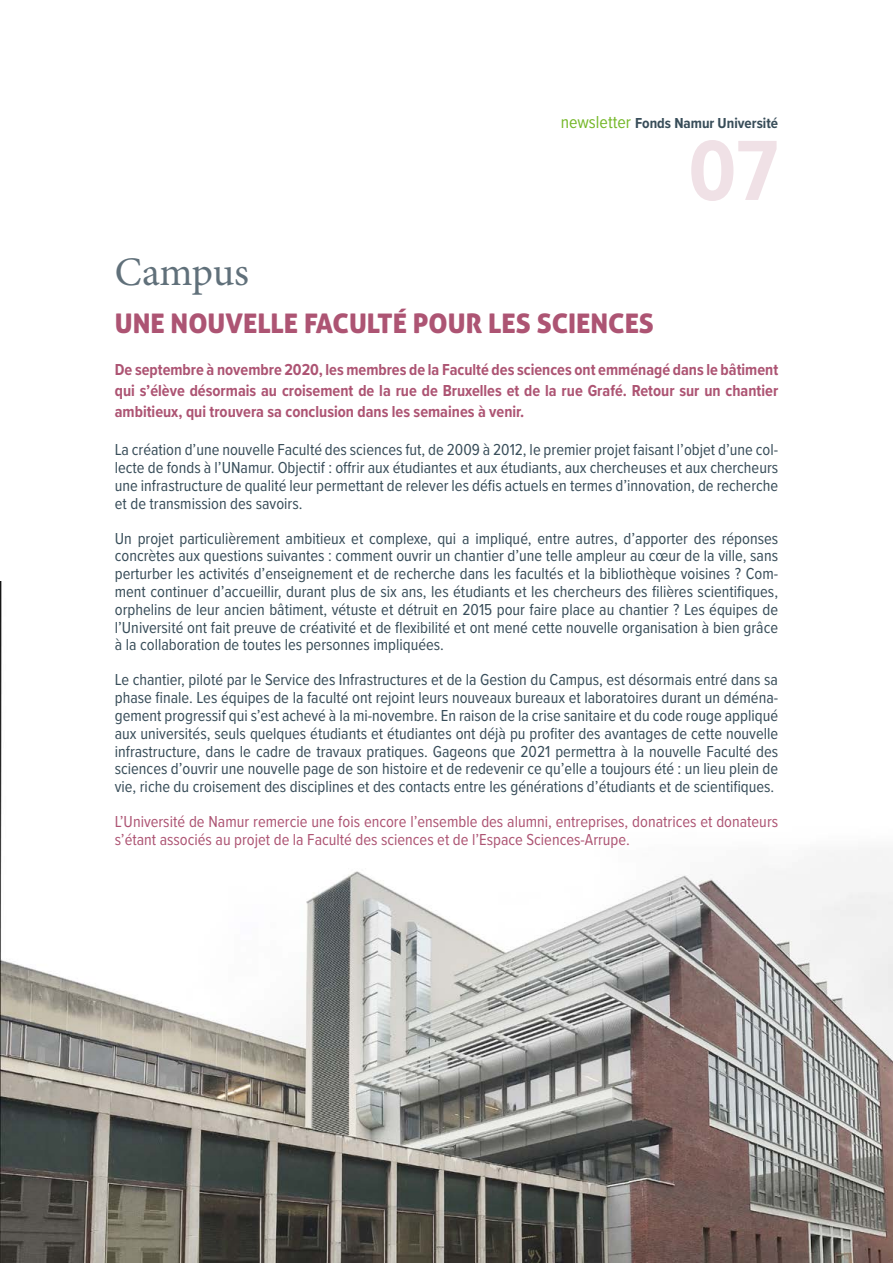
<style>
.page{position:relative;width:893px;height:1263px;background:#fff}
.page>*{position:absolute;margin:0;border:0;box-sizing:border-box;transform-origin:0 0}
.t1{font:700 88.5px "Proxima Nova Cond";color:#f0e1e6}
.t2{font:40.5px "Minion Pro";letter-spacing:-.01em;color:#60707a}
.t3{font:27px "Aller Display";color:#ad5473}
.t4{font:16.5px/17.9px "Proxima Nova Cond";color:#384d59;text-align:justify}
.t5{font:700 16.5px/21px "Proxima Nova Cond";color:#ad5473;text-align:justify}
.t6{font:16.5px/17.9px "Proxima Nova Cond";color:#ad5473}
.t7{font:700 15px "Proxima Nova Cond";color:#384d59}
.s1{font-weight:400;font-size:18px;color:#76b82a}
</style>
<div class="page">
<img style="left:0;top:581px;width:893px;height:682px">
<p class="t7" style="left:561px;top:112px;width:219px"><span class="s1">newsletter</span> Fonds Namur Université</p>
<h1 class="t1" style="left:688px;top:105px;width:91px">07</h1>
<h2 class="t2" style="left:115px;top:245px;width:136px">Campus</h2>
<h3 class="t3" style="left:115px;top:306px;width:541px">UNE NOUVELLE FACULTÉ POUR LES SCIENCES</h3>
<p class="t5" style="left:115px;top:358px;width:665px">De septembre à novembre 2020, les membres de la Faculté des sciences ont emménagé dans le bâtiment qui s’élève désormais au croisement de la rue de Bruxelles et de la rue Grafé. Retour sur un chantier ambitieux, qui trouvera sa conclusion dans les semaines à venir.</p>
<p class="t4" style="left:115px;top:440px;width:665px">La création d’une nouvelle Faculté des sciences fut, de 2009 à 2012, le premier projet faisant l’objet d’une col&shy;lecte de fonds à l’UNamur. Objectif : offrir aux étudiantes et aux étudiants, aux chercheuses et aux chercheurs une infrastructure de qualité leur permettant de relever les défis actuels en termes d’innovation, de recherche et de transmission des savoirs.</p>
<p class="t4" style="left:115px;top:528px;width:665px">Un projet particulièrement ambitieux et complexe, qui a impliqué, entre autres, d’apporter des réponses concrètes aux questions suivantes : comment ouvrir un chantier d’une telle ampleur au cœur de la ville, sans perturber les activités d’enseignement et de recherche dans les facultés et la bibliothèque voisines ? Com&shy;ment continuer d’accueillir, durant plus de six ans, les étudiants et les chercheurs des filières scientifiques, orphelins de leur ancien bâtiment, vétuste et détruit en 2015 pour faire place au chantier ? Les équipes de l’Université ont fait preuve de créativité et de flexibilité et ont mené cette nouvelle organisation à bien grâce à la collaboration de toutes les personnes impliquées.</p>
<p class="t4" style="left:115px;top:670px;width:665px">Le chantier, piloté par le Service des Infrastructures et de la Gestion du Campus, est désormais entré dans sa phase finale. Les équipes de la faculté ont rejoint leurs nouveaux bureaux et laboratoires durant un déména&shy;gement progressif qui s’est achevé à la mi-novembre. En raison de la crise sanitaire et du code rouge appliqué aux universités, seuls quelques étudiants et étudiantes ont déjà pu profiter des avantages de cette nouvelle infrastructure, dans le cadre de travaux pratiques. Gageons que 2021 permettra à la nouvelle Faculté des sciences d’ouvrir une nouvelle page de son histoire et de redevenir ce qu’elle a toujours été : un lieu plein de vie, riche du croisement des disciplines et des contacts entre les générations d’étudiants et de scientifiques.</p>
<p class="t6" style="left:115px;top:812px;width:665px">L’Université de Namur remercie une fois encore l’ensemble des alumni, entreprises, donatrices et donateurs s’étant associés au projet de la Faculté des sciences et de l’Espace Sciences-Arrupe.</p>
</div>
